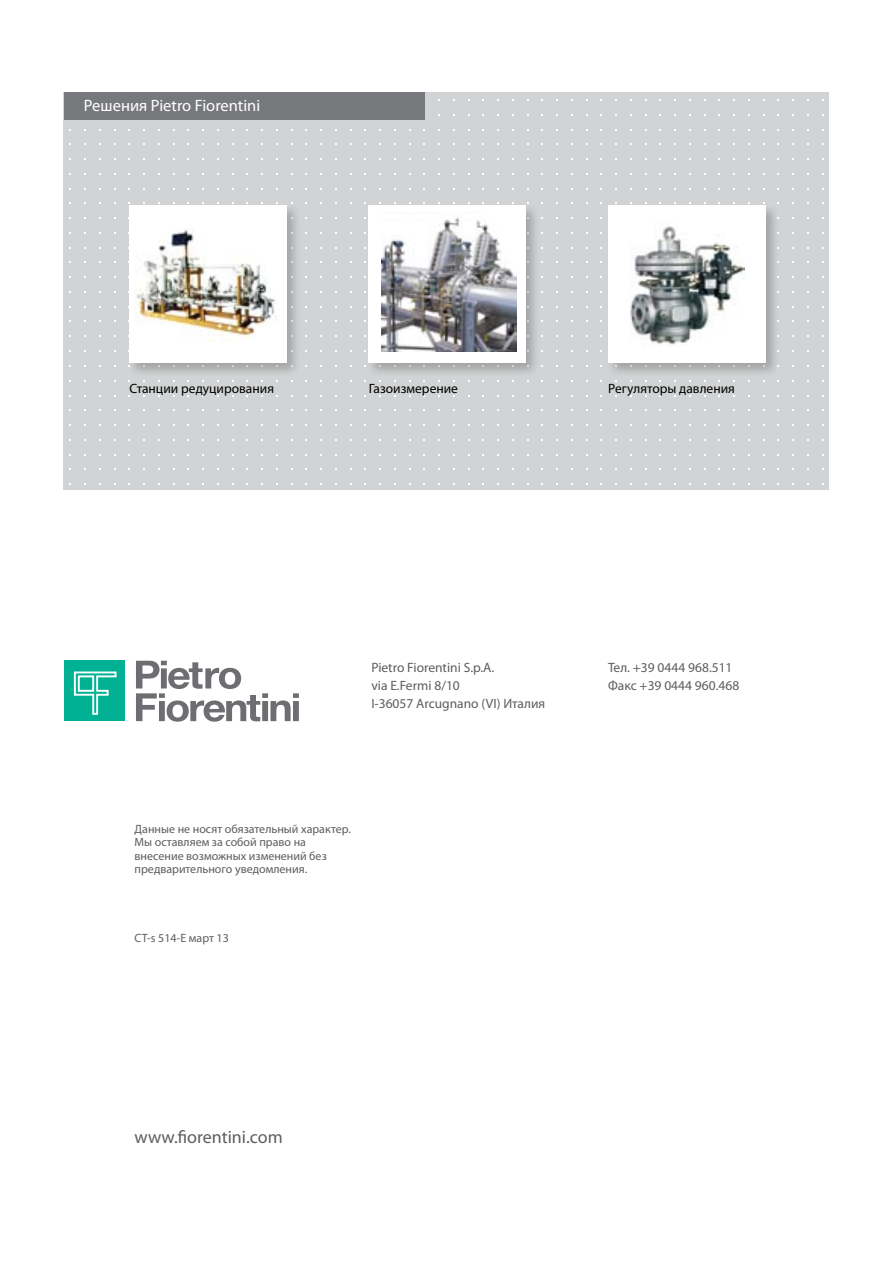
<style>
.page{position:relative;width:893px;height:1263px;background:#fff}
.page>*{position:absolute;margin:0;border:0;box-sizing:border-box;transform-origin:0 0}
.t1{font:18px "Myriad Pro";color:#5d5d60}
.t2{font:16.5px "Myriad Pro";color:#fff}
.t3{font:13.5px/18px "Myriad Pro";color:#5d5d60}
.t4{font:13.5px "Myriad Pro";color:#000}
.t5{font:12px/13.5px "Myriad Pro";color:#5d5d60}
</style>
<div class="page">
<div style="left:64px;top:92px;width:765px;height:398px;background:#d1d3d4"></div>
<div style="left:64px;top:660px;width:60px;height:61px;background:#00b194"></div>
<svg style="left:73px;top:671px;width:44px;height:44px"></svg>
<svg style="left:190px;top:662px;width:29px;height:27px"></svg>
<svg style="left:219px;top:668px;width:22px;height:21px"></svg>
<svg style="left:136px;top:661px;width:23px;height:60px"></svg>
<svg style="left:159px;top:661px;width:31px;height:61px"></svg>
<svg style="left:190px;top:700px;width:35px;height:22px"></svg>
<svg style="left:226px;top:700px;width:20px;height:21px"></svg>
<svg style="left:247px;top:693px;width:44px;height:28px"></svg>
<svg style="left:293px;top:693px;width:6px;height:28px"></svg>
<div style="left:367px;top:204px;width:174px;height:174px;background:#000;opacity:.22"></div>
<div style="left:369px;top:206px;width:157px;height:157px;background:#fff"></div>
<div style="left:606px;top:204px;width:174px;height:174px;background:#000;opacity:.22"></div>
<div style="left:608px;top:206px;width:157px;height:157px;background:#fff"></div>
<div style="left:127px;top:204px;width:174px;height:174px;background:#000;opacity:.22"></div>
<div style="left:129px;top:206px;width:157px;height:157px;background:#fff"></div>
<div style="left:64px;top:92px;width:360px;height:27px;background:#77787b"></div>
<img style="left:381px;top:217px;width:135px;height:135px">
<img style="left:630px;top:226px;width:114px;height:119px">
<img style="left:136px;top:229px;width:140px;height:113px">
<h2 class="t2" style="left:84px;top:95px;width:178px">Решения Pietro Fiorentini</h2>
<p class="t4" style="left:129px;top:380px;width:146px">Станции редуцирования</p>
<p class="t4" style="left:369px;top:380px;width:91px">Газоизмерение</p>
<p class="t4" style="left:608px;top:380px;width:128px">Регуляторы давления</p>
<p class="t3" style="left:371px;top:658px;width:175px">Pietro Fiorentini S.p.A.<br>via E.Fermi 8/10<br>I-36057 Arcugnano (VI) Италия</p>
<p class="t3" style="left:608px;top:658px;width:133px">Тел. +39 0444 968.511<br>Факс +39 0444 960.468</p>
<p class="t5" style="left:135px;top:822px;width:218px">Данные не носят обязательный характер.<br>Мы оставляем за собой право на внесение возможных изменений без предварительного уведомления.</p>
<p class="t5" style="left:135px;top:931px;width:96px">CT-s 514-E март 13</p>
<h1 class="t1" style="left:135px;top:1126px;width:150px">www.fiorentini.com</h1>
</div>
